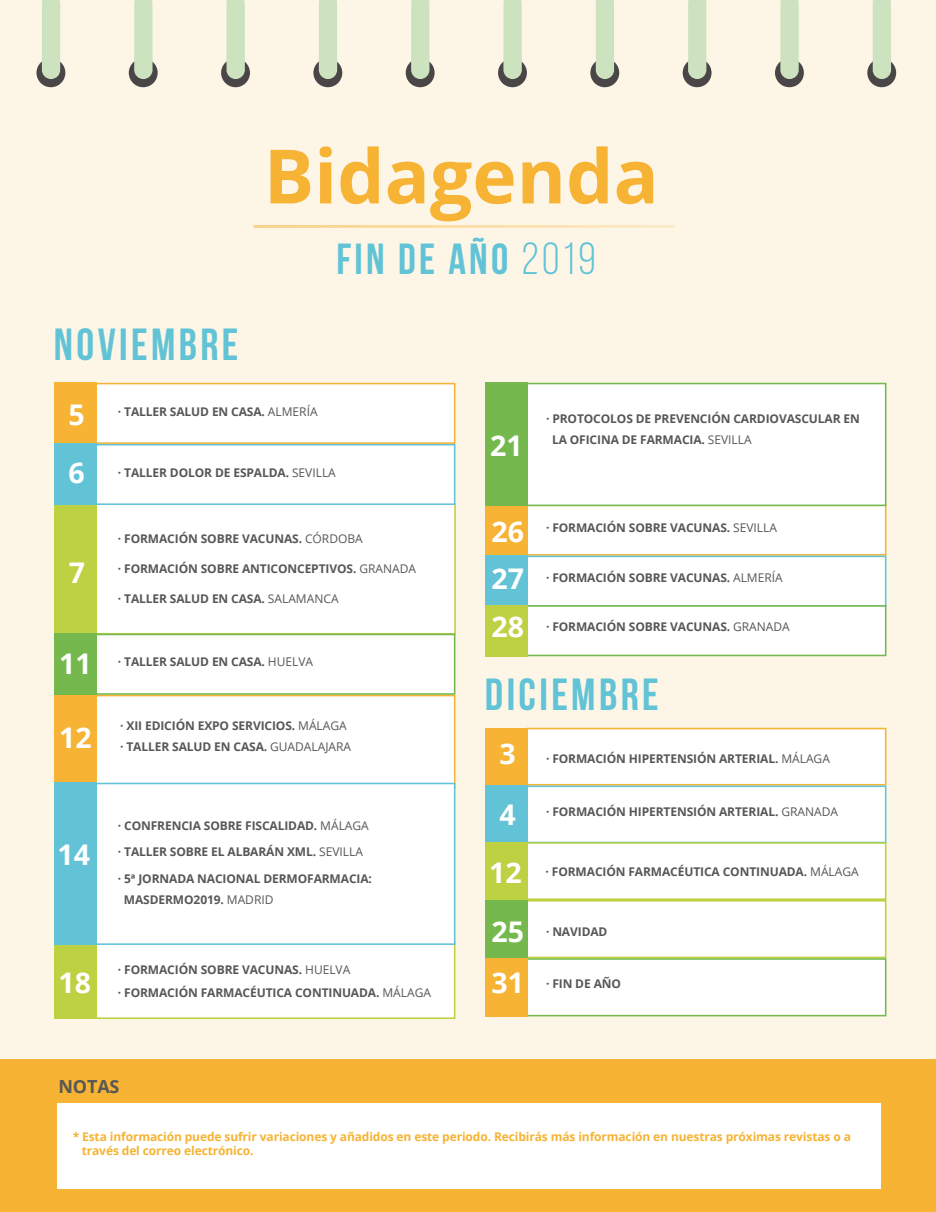
<style>
.page{position:relative;width:936px;height:1212px;background:#fff}
.page>*{position:absolute;margin:0;border:0;box-sizing:border-box;transform-origin:0 0}
.t1{font:700 75px "Open Sans";color:#f6b334}
.t2{font:700 45px "Bebas Neue";letter-spacing:.075em;color:#62c3d6}
.t3{font:700 43.5px "Bebas Neue";letter-spacing:.075em;color:#62c3d6}
.t4{font:700 28.5px/47.8px "Open Sans";color:#fff;text-align:justify}
.t5{font:700 18px "Open Sans";letter-spacing:-.01em;color:#575756}
.t6{font:700 12px/21px "Open Sans";letter-spacing:-.01em;color:#575756}
.t7{font:700 12px/14.4px "Open Sans";letter-spacing:-.01em;color:#f6b334}
.s1{font-weight:400;font-size:45px}
.s2{font-weight:400}
</style>
<div class="page">
<div style="left:0;top:0;width:935px;height:1200px;background:#fdf6e7"></div>
<div style="left:0;top:1060px;width:935px;height:152px;background:#f6b334"></div>
<div style="left:57px;top:1103px;width:823px;height:85px;background:#fff"></div>
<div style="left:95px;top:503px;width:361px;height:132px;background:#fff;border:2px solid #bdd143"></div>
<div style="left:95px;top:383px;width:360px;height:61px;background:#fff;border:2px solid #f6b334"></div>
<div style="left:526px;top:728px;width:360px;height:58px;background:#fff;border:2px solid #f6b334"></div>
<div style="left:526px;top:900px;width:360px;height:58px;background:#fff;border:2px solid #bdd143"></div>
<div style="left:526px;top:505px;width:360px;height:51px;background:#fff;border:2px solid #f6b334"></div>
<div style="left:526px;top:556px;width:360px;height:51px;background:#fff;border:2px solid #62c3d6"></div>
<div style="left:526px;top:605px;width:360px;height:51px;background:#fff;border:2px solid #75b94e"></div>
<div style="left:95px;top:695px;width:360px;height:94px;background:#fff;border:2px solid #f6b334"></div>
<div style="left:526px;top:383px;width:360px;height:123px;background:#fff;border:2px solid #75b94e"></div>
<div style="left:95px;top:634px;width:360px;height:61px;background:#fff;border:2px solid #75b94e"></div>
<div style="left:95px;top:941px;width:360px;height:78px;background:#fff;border:2px solid #bdd143"></div>
<div style="left:95px;top:444px;width:360px;height:61px;background:#fff;border:2px solid #62c3d6"></div>
<div style="left:526px;top:786px;width:360px;height:57px;background:#fff;border:2px solid #62c3d6"></div>
<div style="left:526px;top:842px;width:360px;height:58px;background:#fff;border:2px solid #bdd143"></div>
<div style="left:526px;top:958px;width:360px;height:58px;background:#fff;border:2px solid #75b94e"></div>
<div style="left:95px;top:783px;width:360px;height:162px;background:#fff;border:2px solid #62c3d6"></div>
<div style="left:54px;top:504px;width:42px;height:131px;background:#bdd143"></div>
<div style="left:54px;top:383px;width:42px;height:61px;background:#f6b334"></div>
<div style="left:485px;top:728px;width:42px;height:58px;background:#f6b334"></div>
<div style="left:485px;top:900px;width:42px;height:58px;background:#75b94e"></div>
<div style="left:485px;top:505px;width:42px;height:51px;background:#f6b334"></div>
<div style="left:485px;top:556px;width:42px;height:51px;background:#62c3d6"></div>
<div style="left:485px;top:605px;width:42px;height:51px;background:#bdd143"></div>
<div style="left:54px;top:695px;width:42px;height:94px;background:#f6b334"></div>
<div style="left:485px;top:383px;width:42px;height:123px;background:#75b94e"></div>
<div style="left:54px;top:634px;width:42px;height:61px;background:#75b94e"></div>
<div style="left:54px;top:941px;width:42px;height:78px;background:#bdd143"></div>
<div style="left:54px;top:444px;width:42px;height:61px;background:#62c3d6"></div>
<div style="left:485px;top:786px;width:42px;height:57px;background:#62c3d6"></div>
<div style="left:485px;top:842px;width:42px;height:58px;background:#bdd143"></div>
<div style="left:485px;top:958px;width:42px;height:58px;background:#f6b334"></div>
<div style="left:54px;top:783px;width:42px;height:162px;background:#62c3d6"></div>
<div style="left:775px;top:58px;width:28px;height:29px;background:#4a4547;border-radius:50%"></div>
<svg style="left:780px;top:0;width:18px;height:79px"></svg>
<div style="left:590px;top:58px;width:29px;height:29px;background:#4a4547;border-radius:50%"></div>
<svg style="left:595px;top:0;width:19px;height:79px;background:#cadebd"></svg>
<div style="left:405px;top:58px;width:29px;height:29px;background:#4a4547;border-radius:50%"></div>
<svg style="left:411px;top:0;width:18px;height:79px"></svg>
<div style="left:221px;top:58px;width:29px;height:29px;background:#4a4547;border-radius:50%"></div>
<svg style="left:226px;top:0;width:19px;height:79px;background:#cadebd"></svg>
<div style="left:36px;top:58px;width:29px;height:29px;background:#4a4547;border-radius:50%"></div>
<svg style="left:42px;top:0;width:18px;height:79px"></svg>
<div style="left:867px;top:58px;width:29px;height:29px;background:#4a4547;border-radius:50%"></div>
<svg style="left:872px;top:0;width:19px;height:79px;background:#cadebd"></svg>
<div style="left:682px;top:58px;width:29px;height:29px;background:#4a4547;border-radius:50%"></div>
<svg style="left:688px;top:0;width:18px;height:79px"></svg>
<div style="left:498px;top:58px;width:29px;height:29px;background:#4a4547;border-radius:50%"></div>
<svg style="left:503px;top:0;width:18px;height:79px"></svg>
<div style="left:313px;top:58px;width:29px;height:29px;background:#4a4547;border-radius:50%"></div>
<svg style="left:319px;top:0;width:18px;height:79px"></svg>
<div style="left:129px;top:58px;width:29px;height:29px;background:#4a4547;border-radius:50%"></div>
<svg style="left:134px;top:0;width:18px;height:79px"></svg>
<hr style="left:253px;top:225px;width:421px;height:3px;background:#f6b334">
<h1 class="t1" style="left:264px;top:123px;width:396px">Bidagenda</h1>
<h3 class="t3" style="left:336px;top:235px;width:261px">FIN DE AÑO <span class="s1">2019</span></h3>
<h2 class="t2" style="left:54px;top:320px;width:186px">NOVIEMBRE</h2>
<h3 class="t4" style="left:68px;top:390px;width:18px">5</h3>
<p class="t6" style="left:118px;top:401px;width:201px">· TALLER SALUD EN CASA. <span class="s2">ALMERÍA</span></p>
<h3 class="t4" style="left:490px;top:422px;width:34px">21</h3>
<p class="t6" style="left:552px;top:407px;width:309px;text-indent:-6px">· PROTOCOLOS DE PREVENCIÓN CARDIOVASCULAR EN<br>LA OFICINA DE FARMACIA. <span class="s2">SEVILLA</span></p>
<h3 class="t4" style="left:68px;top:448px;width:18px">6</h3>
<h3 class="t4" style="left:69px;top:548px;width:18px">7</h3>
<h3 class="t4" style="left:59px;top:639px;width:34px">11</h3>
<h3 class="t4" style="left:59px;top:713px;width:34px">12</h3>
<h3 class="t4" style="left:58px;top:830px;width:34px">14</h3>
<h3 class="t4" style="left:58px;top:958px;width:34px">18</h3>
<p class="t6" style="left:118px;top:462px;width:219px">· TALLER DOLOR DE ESPALDA. <span class="s2">SEVILLA</span></p>
<p class="t6" style="left:118px;top:528px;width:246px">· FORMACIÓN SOBRE VACUNAS. <span class="s2">CÓRDOBA</span></p>
<p class="t6" style="left:118px;top:558px;width:299px">· FORMACIÓN SOBRE ANTICONCEPTIVOS. <span class="s2">GRANADA</span></p>
<p class="t6" style="left:118px;top:588px;width:222px">· TALLER SALUD EN CASA. <span class="s2">SALAMANCA</span></p>
<p class="t6" style="left:118px;top:651px;width:197px">· TALLER SALUD EN CASA. <span class="s2">HUELVA</span></p>
<p class="t6" style="left:120px;top:715px;width:232px">· XII EDICIÓN EXPO SERVICIOS. <span class="s2">MÁLAGA </span>· TALLER SALUD EN CASA. <span class="s2">GUADALAJARA</span></p>
<p class="t6" style="left:118px;top:813px;width:252px;line-height:25.5px">· CONFRENCIA SOBRE FISCALIDAD. <span class="s2">MÁLAGA </span>· TALLER SOBRE EL ALBARÁN XML. <span class="s2">SEVILLA</span></p>
<p class="t6" style="left:124px;top:868px;width:249px;text-indent:-6px">· 5ª JORNADA NACIONAL DERMOFARMACIA:<br>MASDERMO2019. <span class="s2">MADRID</span></p>
<p class="t6" style="left:118px;top:958px;width:314px;line-height:22.5px">· FORMACIÓN SOBRE VACUNAS. <span class="s2">HUELVA<br></span>· FORMACIÓN FARMACÉUTICA CONTINUADA. <span class="s2">MÁLAGA</span></p>
<h3 class="t5" style="left:58px;top:1074px;width:63px">NOTAS</h3>
<h3 class="t4" style="left:491px;top:507px;width:34px">26<br>27<br>28</h3>
<p class="t6" style="left:546px;top:517px;width:232px">· FORMACIÓN SOBRE VACUNAS. <span class="s2">SEVILLA</span></p>
<p class="t6" style="left:546px;top:567px;width:238px">· FORMACIÓN SOBRE VACUNAS. <span class="s2">ALMERÍA</span></p>
<p class="t6" style="left:546px;top:616px;width:245px">· FORMACIÓN SOBRE VACUNAS. <span class="s2">GRANADA</span></p>
<h2 class="t2" style="left:485px;top:670px;width:175px">DICIEMBRE</h2>
<h3 class="t4" style="left:499px;top:729px;width:18px">3</h3>
<p class="t6" style="left:546px;top:748px;width:285px">· FORMACIÓN HIPERTENSIÓN ARTERIAL. <span class="s2">MÁLAGA</span></p>
<h3 class="t4" style="left:489px;top:785px;width:34px;line-height:57.9px;text-align:center">4<br>12</h3>
<p class="t6" style="left:546px;top:801px;width:293px">· FORMACIÓN HIPERTENSIÓN ARTERIAL. <span class="s2">GRANADA</span></p>
<p class="t6" style="left:545px;top:861px;width:314px">· FORMACIÓN FARMACÉUTICA CONTINUADA. <span class="s2">MÁLAGA</span></p>
<h3 class="t4" style="left:491px;top:907px;width:50px">25 ·</h3>
<p class="t6" style="left:546px;top:921px;width:63px">· NAVIDAD</p>
<h3 class="t4" style="left:491px;top:958px;width:34px">31</h3>
<p class="t6" style="left:546px;top:973px;width:76px">· FIN DE AÑO</p>
<p class="t7" style="left:82px;top:1129px;width:770px;text-indent:-9px">* Esta información puede sufrir variaciones y añadidos en este periodo. Recibirás más información en nuestras próximas revistas o a través del correo electrónico.</p>
</div>
